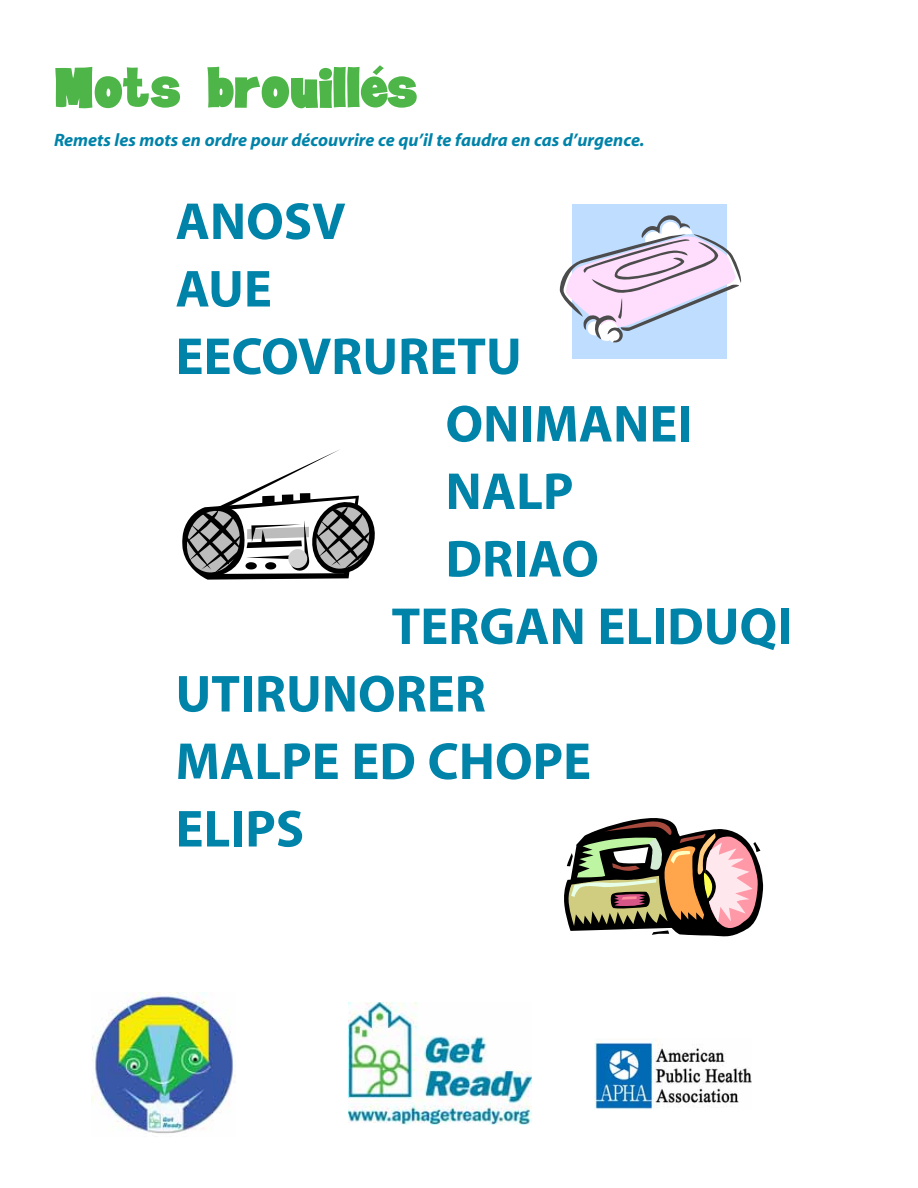
<style>
.page{position:relative;width:918px;height:1188px;background:#fff}
.page>*{position:absolute;margin:0;border:0;box-sizing:border-box;transform-origin:0 0}
.t1{font:700 52.5px "Myriad";color:#0083a9}
.t2{font:52.5px "Jan Brady";color:#4eb548}
.t3{font:italic 700 18px "Myriad";color:#0083a9}
</style>
<div class="page">
<img style="left:92px;top:993px;width:144px;height:141px">
<img style="left:348px;top:1002px;width:184px;height:122px">
<img style="left:594px;top:1041px;width:158px;height:68px">
<svg style="left:564px;top:818px;width:200px;height:119px"></svg>
<div style="left:572px;top:204px;width:155px;height:155px;background:#bfddff"></div>
<svg style="left:560px;top:215px;width:182px;height:128px"></svg>
<svg style="left:182px;top:449px;width:193px;height:131px"></svg>
<div style="left:282px;top:494px;width:11px;height:8px;background:#000"></div>
<div style="left:300px;top:493px;width:10px;height:8px;background:#000"></div>
<p class="t2" style="left:54px;top:68px;width:365px">Mots brouillés</p>
<p class="t3" style="left:54px;top:133px;width:592px">Remets les mots en ordre pour découvrire ce qu’il te faudra en cas d’urgence.</p>
<p class="t1" style="left:176px;top:202px;width:172px">ANOSV</p>
<p class="t1" style="left:176px;top:269px;width:98px">AUE</p>
<p class="t1" style="left:176px;top:337px;width:348px">EECOVRURETU</p>
<p class="t1" style="left:446px;top:404px;width:248px">ONIMANEI</p>
<p class="t1" style="left:446px;top:472px;width:129px">NALP</p>
<p class="t1" style="left:446px;top:539px;width:155px">DRIAO</p>
<p class="t1" style="left:392px;top:607px;width:402px">TERGAN ELIDUQI</p>
<p class="t1" style="left:176px;top:674px;width:312px">UTIRUNORER</p>
<p class="t1" style="left:176px;top:742px;width:417px">MALPE ED CHOPE</p>
<p class="t1" style="left:176px;top:809px;width:130px">ELIPS</p>
</div>
